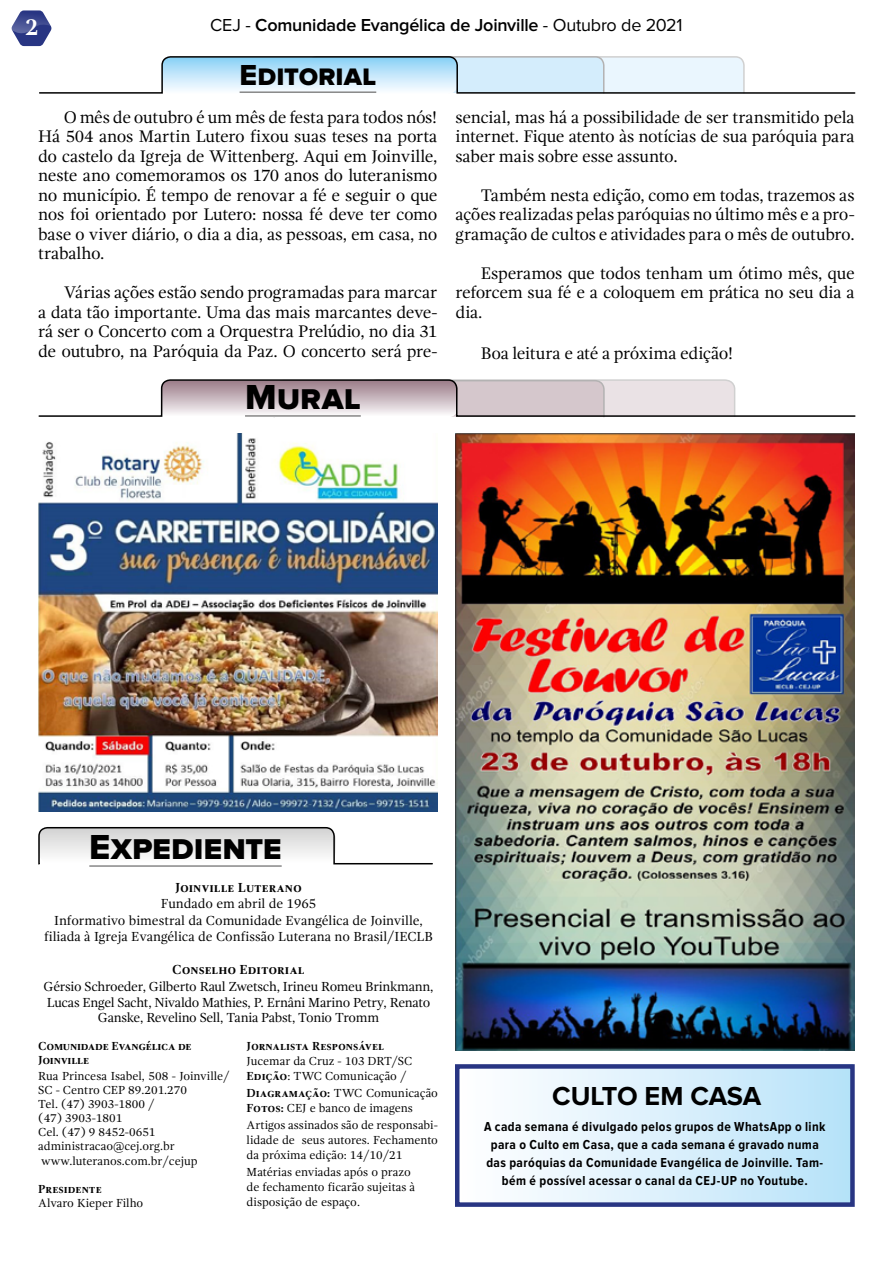
<style>
.page{position:relative;width:893px;height:1263px;background:#fff}
.page>*{position:absolute;margin:0;border:0;box-sizing:border-box;transform-origin:0 0}
.t1{font:36px "Proxima Nova Extrabld";color:#000}
.t2{font:30px "Proxima Nova Extrabld";letter-spacing:-.005em;color:#000}
.t3{font:700 27px "Proxima Nova";letter-spacing:-.005em;color:#000}
.t4{font:700 24px "Gandhi Serif";color:#fff}
.t5{font:600 18px "Proxima Nova";letter-spacing:-.01em;color:#000}
.t6{font:17.25px/19.5px "Gandhi Serif";letter-spacing:-.02em;color:#000;text-align:justify}
.t7{font:700 13.5px/18px "Proxima Nova Cond";letter-spacing:.03em;color:#000;text-align:center}
.t8{font:13.5px/16.5px "Gandhi Serif";letter-spacing:-.02em;color:#000}
.t9{font:13.5px/16.5px "Gandhi Serif";color:#000;text-align:center}
.t10{font:700 13.5px "Gandhi Serif";color:#000}
.t11{font:12px/14.1px "Gandhi Serif";color:#000}
.t12{font:700 12px/14.1px "Gandhi Serif";letter-spacing:-.02em;color:#000}
.t13{font:700 12px "Gandhi Serif";color:#000}
.s1{font-weight:400}
.s2{font-weight:700}
</style>
<div class="page">
<svg style="left:12px;top:10px;width:39px;height:36px"></svg>
<svg style="left:39px;top:56px;width:817px;height:38px"></svg>
<hr style="left:240px;top:91px;width:136px;height:2px;background:#878787">
<svg style="left:38px;top:379px;width:818px;height:39px"></svg>
<hr style="left:245px;top:415px;width:116px;height:2px;background:#878787">
<svg style="left:38px;top:827px;width:395px;height:38px"></svg>
<hr style="left:89px;top:865px;width:193px;height:2px;background:#878787">
<svg style="left:523px;top:1069px;width:327px;height:133px;background:#d6eefb"></svg>
<div style="left:455px;top:1064px;width:400px;height:143px;border:4px solid #283583"></div>
<img style="left:455px;top:433px;width:400px;height:617px">
<img style="left:39px;top:433px;width:398px;height:378px">
<h3 class="t4" style="left:26px;top:13px;width:15px">2</h3>
<p class="t5" style="left:210px;top:17px;width:474px"><span class="s1">CEJ -</span> Comunidade Evangélica de Joinville <span class="s1">- Outubro de 2021</span></p>
<h2 class="t2" style="left:240px;top:58px;width:138px">Editorial</h2>
<p class="t6" style="left:38px;top:107px;width:401px;text-indent:26px">O mês de outubro é um mês de festa para todos nós!<br>Há 504 anos Martin Lutero fixou suas teses na porta do castelo da Igreja de Wittenberg. Aqui em Joinville, neste ano comemoramos os 170 anos do luteranismo no município. É tempo de renovar a fé e seguir o que nos foi orientado por Lutero: nossa fé deve ter como base o viver diário, o dia a dia, as pessoas, em casa, no trabalho.</p>
<p class="t6" style="left:38px;top:283px;width:401px;text-indent:26px">Várias ações estão sendo programadas para marcar a data tão importante. Uma das mais marcantes deve&shy;rá ser o Concerto com a Orquestra Prelúdio, no dia 31 de outubro, na Paróquia da Paz. O concerto será pre-</p>
<h1 class="t1" style="left:245px;top:376px;width:117px">Mural</h1>
<p class="t6" style="left:455px;top:107px;width:401px">sencial, mas há a possibilidade de ser transmitido pela internet. Fique atento às notícias de sua paróquia para saber mais sobre esse assunto.</p>
<p class="t6" style="left:455px;top:185px;width:401px;text-indent:26px">Também nesta edição, como em todas, trazemos as ações realizadas pelas paróquias no último mês e a pro&shy;gramação de cultos e atividades para o mês de outubro.</p>
<p class="t6" style="left:455px;top:263px;width:401px;text-indent:26px">Esperamos que todos tenham um ótimo mês, que reforcem sua fé e a coloquem em prática no seu dia a dia.</p>
<p class="t6" style="left:481px;top:343px;width:254px">Boa leitura e até a próxima edição!</p>
<h1 class="t1" style="left:89px;top:826px;width:194px">Expediente</h1>
<p class="t10" style="left:175px;top:879px;width:128px">Joinville Luterano</p>
<p class="t9" style="left:44px;top:895px;width:390px">Fundado em abril de 1965<br>Informativo bimestral da Comunidade Evangélica de Joinville, filiada à Igreja Evangélica de Confissão Luterana no Brasil/IECLB</p>
<p class="t10" style="left:172px;top:962px;width:134px">Conselho Editorial</p>
<p class="t8" style="left:43px;top:978px;width:392px">Gérsio Schroeder, Gilberto Raul Zwetsch, Irineu Romeu Brinkmann,<br>Lucas Engel Sacht, Nivaldo Mathies, P. Ernâni Marino Petry, Renato</p>
<p class="t8" style="left:98px;top:1009px;width:283px">Ganske, Revelino Sell, Tania Pabst, Tonio Tromm</p>
<p class="t12" style="left:38px;top:1038px;width:155px">Comunidade Evangélica de<br>Joinville</p>
<p class="t11" style="left:38px;top:1069px;width:193px">Rua Princesa Isabel, 508 - Joinville/<br>SC - Centro CEP 89.201.270<br>Tel. (47) 3903-1800 /<br>(47) 3903-1801<br>Cel. (47) 9 8452-0651 administracao@cej.org.br www.luteranos.com.br/cejup</p>
<p class="t13" style="left:38px;top:1182px;width:65px">Presidente</p>
<p class="t11" style="left:38px;top:1196px;width:107px">Alvaro Kieper Filho</p>
<p class="t13" style="left:247px;top:1039px;width:139px">Jornalista Responsável</p>
<p class="t11" style="left:247px;top:1053px;width:167px;line-height:15px">Jucemar da Cruz - 103 DRT/SC<br><span class="s2">Edição</span>: TWC Comunicação /</p>
<p class="t11" style="left:247px;top:1085px;width:193px;line-height:15px"><span class="s2">Diagramação:</span> TWC Comunicação<br><span class="s2">Fotos:</span> CEJ e banco de imagens</p>
<p class="t11" style="left:247px;top:1117px;width:193px;line-height:15px;text-align:justify">Artigos assinados são de responsabi&shy;lidade de seus autores. Fechamento da próxima edição: 14/10/21</p>
<p class="t11" style="left:247px;top:1164px;width:170px;line-height:15px">Matérias enviadas após o prazo de fechamento ficarão sujeitas à disposição de espaço.</p>
<h3 class="t3" style="left:552px;top:1081px;width:211px">CULTO EM CASA</h3>
<p class="t7" style="left:484px;top:1117px;width:343px">A cada semana é divulgado pelos grupos de WhatsApp o link para o Culto em Casa, que a cada semana é gravado numa das paróquias da Comunidade Evangélica de Joinville. Tam&shy;bém é possível acessar o canal da CEJ-UP no Youtube.</p>
</div>
